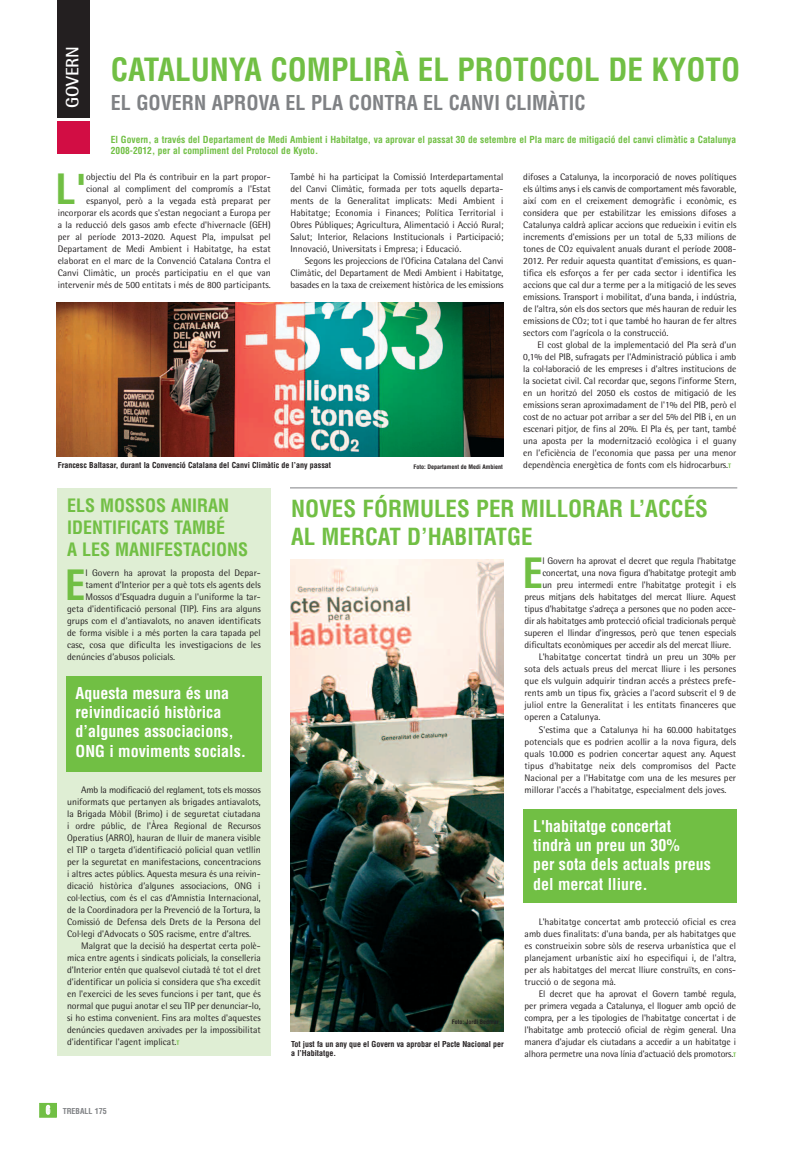
<style>
.page{position:relative;width:794px;height:1163px;background:#fff}
.page>*{position:absolute;margin:0;border:0;box-sizing:border-box;transform-origin:0 0}
.t1{font:700 condensed 40.7px "Helvetica";color:#71bf44}
.t2{font:700 condensed 31.2px "Helvetica";color:#71bf44}
.t3{font:700 condensed 23px/27.6px "Helvetica";color:#71bf44}
.t4{font:700 condensed 20px "Helvetica";color:#808285}
.t5{font:700 condensed 18px/21.6px "Helvetica";color:#71bf44}
.t6{font:700 18px "Rotis Semi Sans";color:#fff}
.t7{font:700 condensed 16px/19.2px "Helvetica";color:#fff}
.t8{font:9.5px/12px "Rotis Semi Sans";color:#231f20;text-align:justify}
.t9{font:700 condensed 9.5px/11.4px "Helvetica";color:#71bf44}
.t10{font:700 condensed 8px/9.6px "Helvetica";color:#231f20}
.t11{font:700 condensed 8px "Helvetica";color:#808285}
.t12{font:700 condensed 6px "Helvetica";color:#231f20}
.s1{font-size:7.5px}
.s2{font-family:"Helvetica";font-weight:700;font-stretch:condensed;font-size:6px;color:#71bf44}
.s3{font-size:11.5px;color:#fff}
</style>
<div class="page">
<div style="left:57px;top:488px;width:213px;height:568px;background:#dfeed4"></div>
<div style="left:40px;top:1103px;width:16px;height:13px;background:#71bf44"></div>
<div style="left:39px;top:1102px;width:18px;height:15px;border:1px solid #71bf44"></div>
<div style="left:57px;top:0;width:32px;height:118px;background:#231f20"></div>
<div style="left:57px;top:121px;width:32px;height:32px;background:#d20d44"></div>
<div style="left:66px;top:675px;width:196px;height:96px;background:#71bf44"></div>
<div style="left:523px;top:808px;width:214px;height:94px;background:#71bf44"></div>
<hr style="left:290px;top:487px;width:447px;height:1px;background:#808285">
<img style="left:57px;top:302px;width:447px;height:154px">
<img style="left:290px;top:559px;width:214px;height:471px">
<h3 class="t6" style="left:66px;top:108px;width:64px;rotate:-90deg">GOVERN</h3>
<h2 class="t2" style="left:111px;top:52px;width:630px">CATALUNYA COMPLIRÀ EL PROTOCOL DE KYOTO</h2>
<h3 class="t4" style="left:111px;top:92px;width:476px">EL GOVERN APROVA EL PLA CONTRA EL CANVI CLIMÀTIC</h3>
<p class="t9" style="left:111px;top:134px;width:627px">El Govern, a través del Departament de Medi Ambient i Habitatge, va aprovar el passat 30 de setembre el Pla marc de mitigació del canvi climàtic a Catalunya<br>2008-2012, per al compliment del Protocol de Kyoto.</p>
<p class="t8" style="left:58px;top:172px;width:214px;text-align:right">objectiu del Pla és contribuir en la part propor-<br>cional al compliment del compromís a l'Estat espanyol, però a la vegada està preparat per incorporar els acords que s'estan negociant a Europa per a la reducció dels gasos amb efecte d'hivernacle (GEH) per al període 2013-2020. Aquest Pla, impulsat pel Departament de Medi Ambient i Habitatge, ha estat elaborat en el marc de la Convenció Catalana Contra el Canvi Climàtic, un procés participatiu en el que van intervenir més de 500 entitats i més de 800 participants.</p>
<p class="t8" style="left:290px;top:172px;width:214px">També hi ha participat la Comissió Interdepartamental del Canvi Climàtic, formada per tots aquells departa&shy;ments de la Generalitat implicats: Medi Ambient i Habitatge; Economia i Finances; Política Territorial i Obres Públiques; Agricultura, Alimentació i Acció Rural; Salut; Interior, Relacions Institucionals i Participació; Innovació, Universitats i Empresa; i Educació.</p>
<h1 class="t1" style="left:56px;top:166px;width:32px">L'</h1>
<p class="t8" style="left:290px;top:256px;width:214px;text-indent:14px">Segons les projeccions de l'Oficina Catalana del Canvi Climàtic, del Departament de Medi Ambient i Habitatge, basades en la taxa de creixement històrica de les emissions</p>
<p class="t10" style="left:58px;top:461px;width:275px">Francesc Baltasar, durant la Convenció Catalana del Canvi Climàtic de l’any passat</p>
<p class="t12" style="left:413px;top:463px;width:91px">Foto: Departament de Medi Ambient</p>
<p class="t8" style="left:523px;top:172px;width:215px">difoses a Catalunya, la incorporació de noves polítiques els últims anys i els canvis de comportament més favorable, així com en el creixement demogràfic i econòmic, es considera que per estabilitzar les emissions difoses a Catalunya caldrà aplicar accions que redueixin i evitin els increments d'emissions per un total de 5,33 milions de tones de CO<span class="s1">2</span> equivalent anuals durant el període 2008- 2012. Per reduir aquesta quantitat d’emissions, es quan&shy;tifica els esforços a fer per cada sector i identifica les accions que cal dur a terme per a la mitigació de les seves emissions. Transport i mobilitat, d’una banda, i indústria, de l’altra, són els dos sectors que més hauran de reduir les emissions de CO<span class="s1">2</span>; tot i que també ho hauran de fer altres sectors com l’agrícola o la construcció.</p>
<p class="t8" style="left:523px;top:340px;width:214px;text-indent:14px">El cost global de la implementació del Pla serà d’un 0,1% del PIB, sufragats per l'Administració pública i amb la col·laboració de les empreses i d'altres institucions de la societat civil. Cal recordar que, segons l'informe Stern, en un horitzó del 2050 els costos de mitigació de les emissions seran aproximadament de l'1% del PIB, però el cost de no actuar pot arribar a ser del 5% del PIB i, en un escenari pitjor, de fins al 20%. El Pla és, per tant, també una aposta per la modernització ecològica i el guany en l’eficiència de l’economia que passa per una menor dependència energètica de fonts com els hidrocarburs.<span class="s2">T</span></p>
<h3 class="t5" style="left:67px;top:495px;width:182px">ELS MOSSOS ANIRAN<br>IDENTIFICATS TAMBÉ<br>A LES MANIFESTACIONS</h3>
<h1 class="t1" style="left:65px;top:562px;width:22px">E</h1>
<p class="t8" style="left:85px;top:568px;width:177px">l Govern ha aprovat la proposta del Depar-</p>
<p class="t8" style="left:85px;top:580px;width:177px">tament d’Interior per a què tots els agents dels</p>
<p class="t8" style="left:85px;top:592px;width:177px">Mossos d’Esquadra duguin a l'uniforme la tar-</p>
<p class="t8" style="left:67px;top:604px;width:195px">geta d'identificació personal (TIP). Fins ara alguns</p>
<p class="t8" style="left:67px;top:616px;width:195px">grups com el d’antiavalots, no anaven identificats</p>
<p class="t8" style="left:67px;top:628px;width:195px">de forma visible i a més porten la cara tapada pel</p>
<p class="t8" style="left:67px;top:640px;width:195px">casc, cosa que dificulta les investigacions de les</p>
<p class="t8" style="left:67px;top:652px;width:109px">denúncies d’abusos policials.</p>
<h3 class="t7" style="left:76px;top:683px;width:172px">Aquesta mesura és una reivindicació històrica d’algunes associacions,<br>ONG i moviments socials.</h3>
<p class="t8" style="left:67px;top:784px;width:195px;text-indent:14px">Amb la modificació del reglament, tots els mossos uniformats que pertanyen als brigades antiavalots, la Brigada Mòbil (Brimo) i de seguretat ciutadana i ordre públic, de l'Àrea Regional de Recursos Operatius (ARRO), hauran de lluir de manera visible el TIP o targeta d'identificació policial quan vetllin per la seguretat en manifestacions, concentracions i altres actes públics. Aquesta mesura és una reivin&shy;dicació històrica d’algunes associacions, ONG i col·lectius, com és el cas d’Amnistia Internacional, de la Coordinadora per la Prevenció de la Tortura, la Comissió de Defensa dels Drets de la Persona del Col·legi d'Advocats o SOS racisme, entre d’altres.</p>
<p class="t8" style="left:67px;top:940px;width:195px;text-indent:14px">Malgrat que la decisió ha despertat certa polè&shy;mica entre agents i sindicats policials, la conselleria d’Interior entén que qualsevol ciutadà té tot el dret d'identificar un policia si considera que s'ha excedit en l'exercici de les seves funcions i per tant, que és normal que pugui anotar el seu TIP per denunciar-lo, si ho estima convenient. Fins ara moltes d'aquestes denúncies quedaven arxivades per la impossibilitat d'identificar l'agent implicat.<span class="s2">T</span></p>
<p class="t11" style="left:46px;top:1106px;width:62px"><span class="s3">6</span> TREBALL 175</p>
<h3 class="t3" style="left:291px;top:495px;width:418px">NOVES FÓRMULES PER MILLORAR L’ACCÉS<br>AL MERCAT D’HABITATGE</h3>
<h1 class="t1" style="left:523px;top:550px;width:22px">E</h1>
<p class="t8" style="left:542px;top:556px;width:195px">l Govern ha aprovat el decret que regula l'habitatge</p>
<p class="t8" style="left:542px;top:568px;width:195px">concertat, una nova figura d'habitatge protegit amb</p>
<p class="t8" style="left:542px;top:580px;width:195px">un preu intermedi entre l'habitatge protegit i els</p>
<p class="t8" style="left:524px;top:592px;width:213px">preus mitjans dels habitatges del mercat lliure. Aquest</p>
<p class="t8" style="left:524px;top:604px;width:213px">tipus d'habitatge s'adreça a persones que no poden acce-</p>
<p class="t8" style="left:524px;top:616px;width:213px">dir als habitatges amb protecció oficial tradicionals perquè</p>
<p class="t8" style="left:524px;top:628px;width:213px">superen el llindar d'ingressos, però que tenen especials</p>
<p class="t8" style="left:524px;top:640px;width:208px">dificultats econòmiques per accedir als del mercat lliure.</p>
<p class="t8" style="left:539px;top:652px;width:199px">L'habitatge concertat tindrà un preu un 30% per</p>
<p class="t8" style="left:524px;top:664px;width:213px">sota dels actuals preus del mercat lliure i les persones</p>
<p class="t8" style="left:524px;top:676px;width:213px">que els vulguin adquirir tindran accés a préstecs prefe-</p>
<p class="t8" style="left:524px;top:688px;width:213px">rents amb un tipus fix, gràcies a l'acord subscrit el 9 de</p>
<p class="t8" style="left:524px;top:700px;width:213px">juliol entre la Generalitat i les entitats financeres que</p>
<p class="t8" style="left:524px;top:712px;width:77px">operen a Catalunya.</p>
<p class="t8" style="left:539px;top:724px;width:199px">S'estima que a Catalunya hi ha 60.000 habitatges</p>
<p class="t8" style="left:524px;top:736px;width:213px">potencials que es podrien acollir a la nova figura, dels</p>
<p class="t8" style="left:524px;top:748px;width:213px">quals 10.000 es podrien concertar aquest any. Aquest</p>
<p class="t8" style="left:524px;top:760px;width:213px">tipus d'habitatge neix dels compromisos del Pacte</p>
<p class="t8" style="left:524px;top:772px;width:213px">Nacional per a l'Habitatge com una de les mesures per</p>
<p class="t8" style="left:524px;top:784px;width:203px">millorar l'accés a l'habitatge, especialment dels joves.</p>
<p class="t12" style="left:452px;top:1018px;width:48px">Foto: Jordi Bedmar</p>
<p class="t10" style="left:291px;top:1038px;width:214px">Tot just fa un any que el Govern va aprobar el Pacte Nacional per a l’Habitatge.</p>
<h3 class="t7" style="left:533px;top:816px;width:179px">L'habitatge concertat tindrà un preu un 30%<br>per sota dels actuals preus del mercat lliure.</h3>
<p class="t8" style="left:524px;top:916px;width:213px;text-indent:14px">L'habitatge concertat amb protecció oficial es crea amb dues finalitats: d'una banda, per als habitatges que es construeixin sobre sòls de reserva urbanística que el planejament urbanístic així ho especifiqui i, de l'altra, per als habitatges del mercat lliure construïts, en cons&shy;trucció o de segona mà.</p>
<p class="t8" style="left:524px;top:988px;width:213px;text-indent:14px">El decret que ha aprovat el Govern també regula, per primera vegada a Catalunya, el lloguer amb opció de compra, per a les tipologies de l'habitatge concertat i de l'habitatge amb protecció oficial de règim general. Una manera d'ajudar els ciutadans a accedir a un habitatge i alhora permetre una nova línia d'actuació dels promotors.<span class="s2">T</span></p>
</div>
